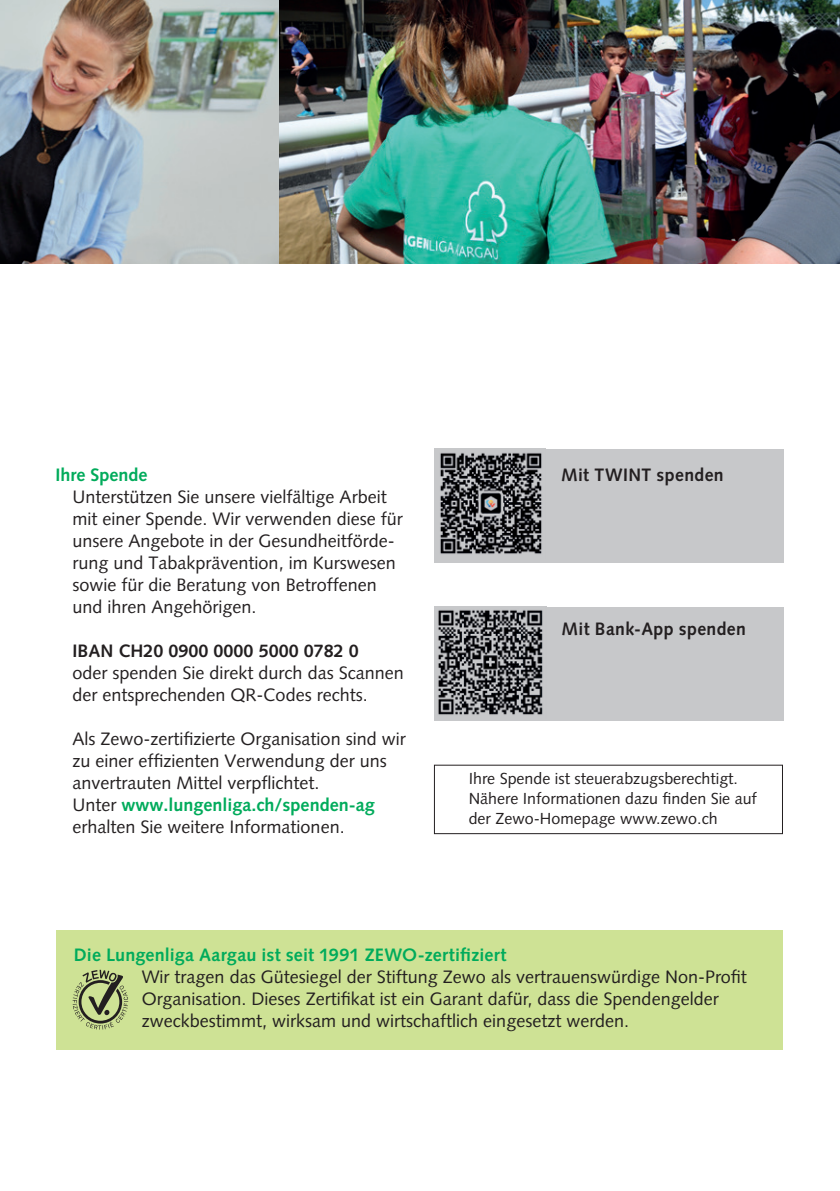
<style>
.page{position:relative;width:840px;height:1191px;background:#fff}
.page>*{position:absolute;margin:0;border:0;box-sizing:border-box;transform-origin:0 0}
.t1{font:18px/22px "Syntax LT Std";color:#231f20}
.t2{font:700 18px "Syntax LT Std";letter-spacing:.005em;color:#00ab5b}
.t3{font:700 18px "Syntax LT Std";letter-spacing:.02em;color:#231f20}
.t4{font:700 18px "Syntax LT Std";color:#231f20}
.t5{font:16px/20px "Syntax LT Std";color:#231f20}
.s1{font-weight:700;color:#00ab5b}
</style>
<div class="page">
<img style="left:0;top:0;width:839px;height:264px">
<div style="left:57px;top:930px;width:725px;height:119px;background:#cee295"></div>
<svg style="left:73px;top:969px;width:55px;height:60px"></svg>
<div style="left:434px;top:449px;width:348px;height:113px;background:#c7c8ca"></div>
<img style="left:440px;top:453px;width:102px;height:101px">
<div style="left:434px;top:607px;width:349px;height:113px;background:#c7c8ca"></div>
<img style="left:438px;top:610px;width:105px;height:105px">
<div style="left:434px;top:765px;width:348px;height:69px;border:1px solid #231f20"></div>
<p class="t2" style="left:55px;top:465px;width:94px">Ihre Spende</p>
<p class="t1" style="left:72px;top:486px;width:332px">Unterstützen Sie unsere vielfältige Arbeit mit einer Spende. Wir verwenden diese für unsere Angebote in der Gesundheitförde&shy;rung und Tabakprävention, im Kurswesen sowie für die Beratung von Betroffenen und ihren Angehörigen.</p>
<p class="t4" style="left:72px;top:640px;width:288px">IBAN CH20 0900 0000 5000 0782 0</p>
<p class="t1" style="left:72px;top:662px;width:333px">oder spenden Sie direkt durch das Scannen der entsprechenden QR-Codes rechts.</p>
<p class="t1" style="left:72px;top:728px;width:335px">Als Zewo-zertifizierte Organisation sind wir zu einer effizienten Verwendung der uns anvertrauten Mittel verpflichtet.<br>Unter <span class="s1">www.lungenliga.ch/spenden-ag </span>erhalten Sie weitere Informationen.</p>
<p class="t3" style="left:560px;top:465px;width:164px">Mit TWINT spenden</p>
<p class="t3" style="left:561px;top:619px;width:186px">Mit Bank-App spenden</p>
<p class="t5" style="left:468px;top:768px;width:289px">Ihre Spende ist steuerabzugsberechtigt.<br>Nähere Informationen dazu finden Sie auf der Zewo-Homepage www.zewo.ch</p>
<p class="t2" style="left:74px;top:944px;width:434px">Die Lungenliga Aargau ist seit 1991 ZEWO-zertifiziert</p>
<p class="t1" style="left:142px;top:965px;width:606px">Wir tragen das Gütesiegel der Stiftung Zewo als vertrauenswürdige Non-Profit<br>Organisation. Dieses Zertifikat ist ein Garant dafür, dass die Spendengelder zweckbestimmt, wirksam und wirtschaftlich eingesetzt werden.</p>
</div>
